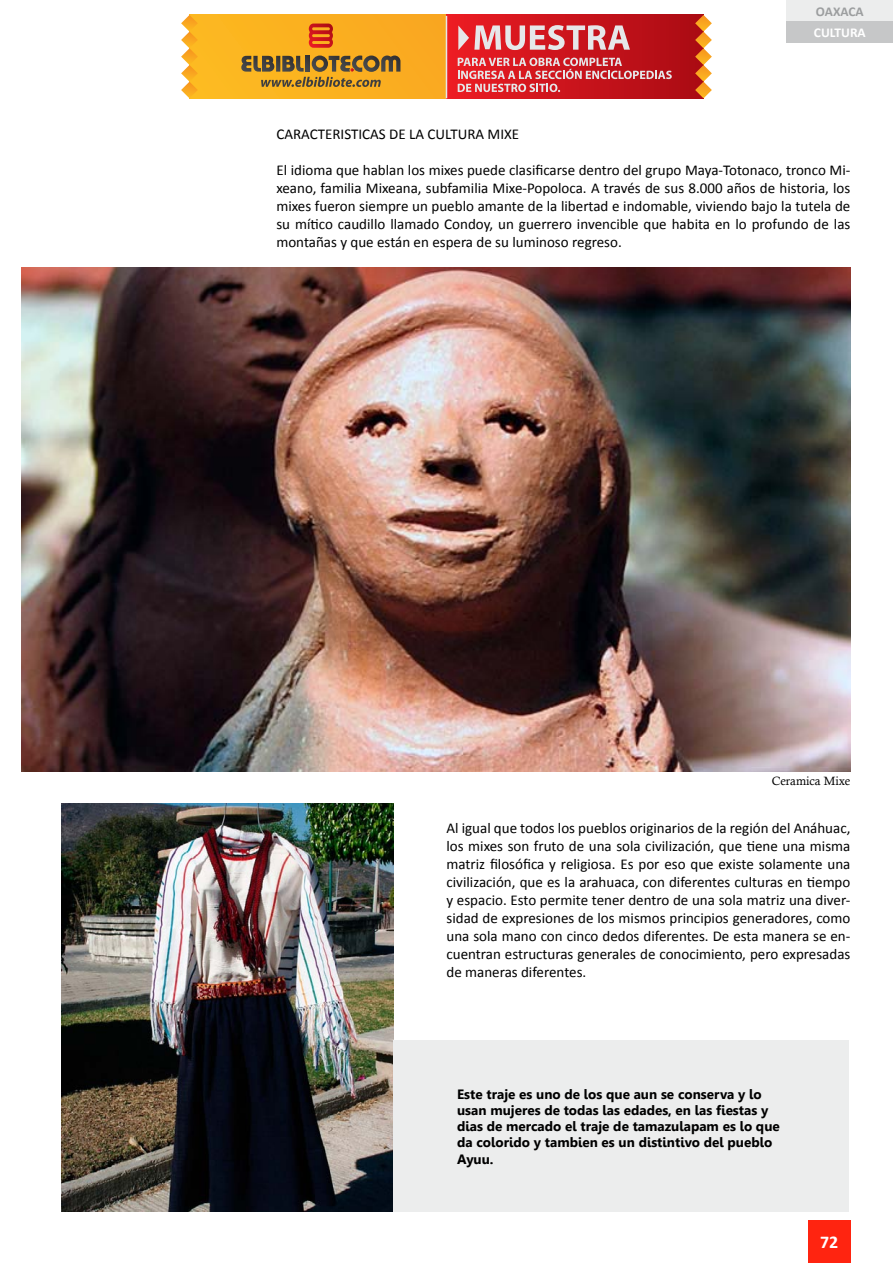
<style>
.page{position:relative;width:893px;height:1263px;background:#fff}
.page>*{position:absolute;margin:0;border:0;box-sizing:border-box;transform-origin:0 0}
.t1{font:700 18px "Calibri";color:#fff}
.t2{font:15px/18px "Calibri";color:#000;text-align:justify}
.t3{font:700 13.5px/16.2px "Gisha";color:#000}
.t4{font:700 13.5px "Calibri";color:#fff}
.t5{font:700 13.5px "Calibri";color:#9c9e9f}
.t6{font:12px "Calisto";color:#000}
</style>
<div class="page">
<div style="left:808px;top:1220px;width:42px;height:43px;background:#ff2410"></div>
<div style="left:787px;top:0;width:106px;height:21px;background:#eceded"></div>
<div style="left:787px;top:21px;width:106px;height:22px;background:#c6c7c8"></div>
<img style="left:62px;top:804px;width:331px;height:408px">
<div style="left:393px;top:1040px;width:455px;height:172px;background:#eceded"></div>
<img style="left:21px;top:268px;width:829px;height:504px">
<svg style="left:249px;top:612px;width:29px;height:39px"></svg>
<svg style="left:284px;top:612px;width:56px;height:39px;background:#9a7562"></svg>
<svg style="left:340px;top:612px;width:11px;height:39px"></svg>
<svg style="left:357px;top:612px;width:52px;height:39px;background:#72412f"></svg>
<svg style="left:413px;top:612px;width:11px;height:39px"></svg>
<svg style="left:429px;top:611px;width:223px;height:41px;background:#291617"></svg>
<svg style="left:181px;top:15px;width:531px;height:83px;background:#dc7336"></svg>
<p class="t5" style="left:816px;top:3px;width:49px">OAXACA</p>
<p class="t4" style="left:814px;top:24px;width:53px">CULTURA</p>
<p class="t2" style="left:276px;top:124px;width:244px">CARACTERISTICAS DE LA CULTURA MIXE</p>
<p class="t2" style="left:276px;top:160px;width:575px">El idioma que hablan los mixes puede clasificarse dentro del grupo Maya-Totonaco, tronco Mi&shy;xeano, familia Mixeana, subfamilia Mixe-Popoloca. A través de sus 8.000 años de historia, los mixes fueron siempre un pueblo amante de la libertad e indomable, viviendo bajo la tutela de su mítico caudillo llamado Condoy, un guerrero invencible que habita en lo profundo de las montañas y que están en espera de su luminoso regreso.</p>
<p class="t6" style="left:772px;top:773px;width:80px">Ceramica Mixe</p>
<p class="t2" style="left:446px;top:818px;width:405px">Al igual que todos los pueblos originarios de la región del Anáhuac, los mixes son fruto de una sola civilización, que tiene una misma matriz filosófica y religiosa. Es por eso que existe solamente una civilización, que es la arahuaca, con diferentes culturas en tiempo y espacio. Esto permite tener dentro de una sola matriz una diver&shy;sidad de expresiones de los mismos principios generadores, como una sola mano con cinco dedos diferentes. De esta manera se en&shy;cuentran estructuras generales de conocimiento, pero expresadas de maneras diferentes.</p>
<p class="t3" style="left:457px;top:1086px;width:324px">Este traje es uno de los que aun se conserva y lo usan mujeres de todas las edades, en las fiestas y dias de mercado el traje de tamazulapam es lo que da colorido y tambien es un distintivo del pueblo Ayuu.</p>
<p class="t1" style="left:820px;top:1231px;width:20px">72</p>
</div>
